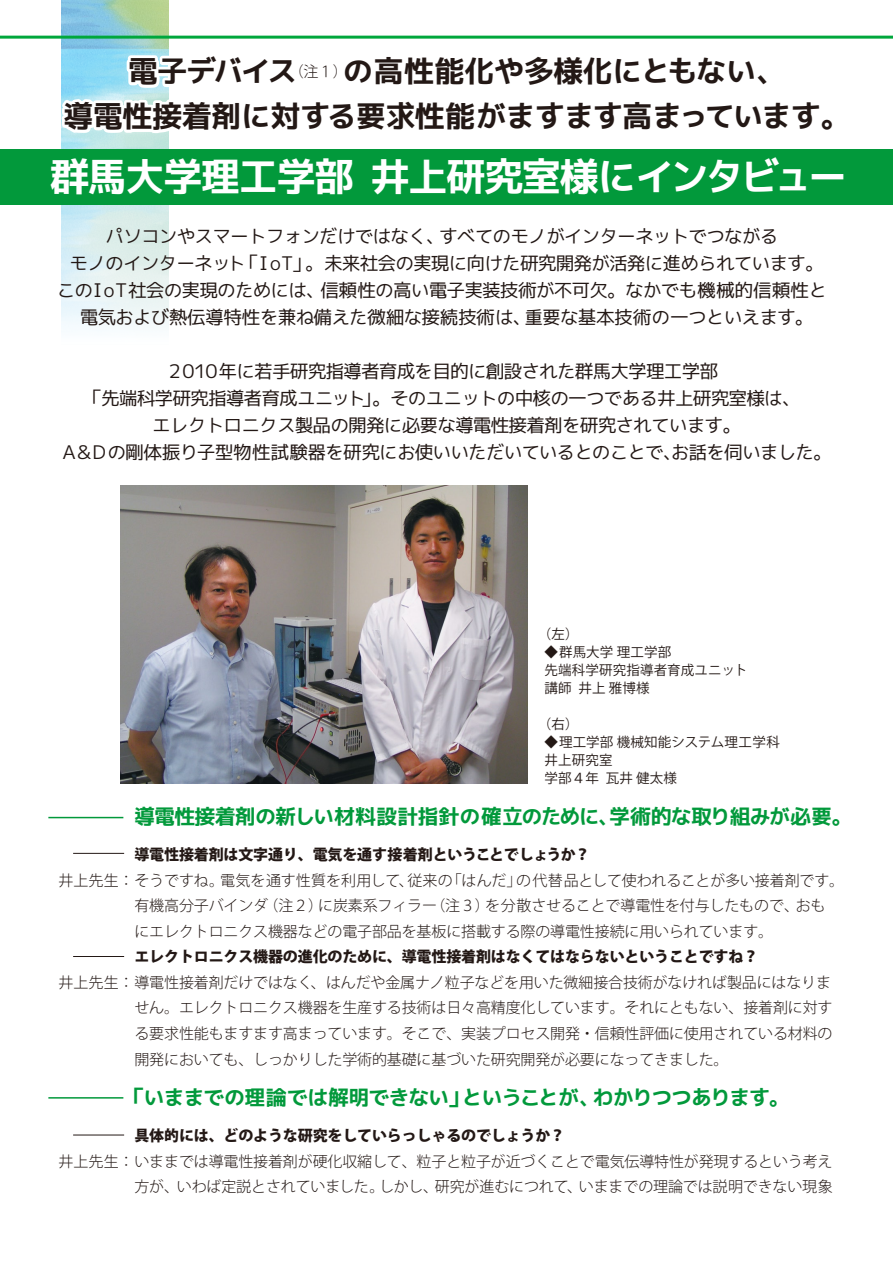
<style>
.page{position:relative;width:893px;height:1263px;background:#fff}
.page>*{position:absolute;margin:0;border:0;box-sizing:border-box;transform-origin:0 0}
.t1{font:39.75px "migmix 2 m bold";letter-spacing:-.05em;color:#fff}
.t2{font:30.3px/45px "migmix 2 m bold";letter-spacing:-.025em;color:#231815;text-align:center}
.t3{font:21px "migmix 2 m bold";letter-spacing:-.04em;color:#02993b}
.t4{font:18.75px/27px "migmix 2 m regular";letter-spacing:-.05em;color:#231815;text-align:center}
.t5{font:300 15px/25.5px "Koz Go Pro";letter-spacing:-.01em;color:#231815}
.t6{font:800 15px "Koz Go Pro";letter-spacing:-.01em;color:#231815}
.t7{font:13.5px/18px "Koz Go Pro";letter-spacing:.01em;color:#231815}
.s1{font-family:"Migu 1 P regular"}
</style>
<div class="page">
<hr style="left:0;top:36px;width:893px;height:3px;background:#00a73c">
<hr style="left:48px;top:817px;width:75px;height:1px;background:#02993b">
<hr style="left:48px;top:1097px;width:75px;height:1px;background:#02993b">
<hr style="left:73px;top:853px;width:51px;height:1px;background:#231815">
<hr style="left:73px;top:956px;width:51px;height:1px;background:#231815">
<hr style="left:73px;top:1135px;width:51px;height:1px;background:#231815">
<div style="left:0;top:149px;width:893px;height:56px;background:#02993b"></div>
<svg style="left:41px;top:0;width:799px;height:138px"></svg>
<img style="left:120px;top:486px;width:408px;height:297px">
<h2 class="t2" style="left:63px;top:48px;width:789px">電子デバイス<sup>（注１）</sup>の高性能化や多様化にともない、<br>導電性接着剤に対する要求性能がますます高まっています。</h2>
<h1 class="t1" style="left:50px;top:149px;width:799px">群馬大学理工学部井上研究室様にインタビュー</h1>
<p class="t4" style="left:57px;top:222px;width:772px">パソコンやスマートフォンだけではなく、すべてのモノがインターネットでつながる<br>モノのインターネット「<span class="s1">I oT</span>」。未来社会の実現に向けた研究開発が活発に進められています。この<span class="s1">I oT</span>社会の実現のためには、信頼性の高い電子実装技術が不可欠。なかでも機械的信頼性と電気および熱伝導特性を兼ね備えた微細な接続技術は、重要な基本技術の一つといえます。</p>
<p class="t4" style="left:60px;top:357px;width:774px">２０１０年に若手研究指導者育成を目的に創設された群馬大学理工学部<br>「先端科学研究指導者育成ユニット」。そのユニットの中核の一つである井上研究室様は、<br>エレクトロニクス製品の開発に必要な導電性接着剤を研究されています。<br>Ａ＆Ｄの剛体振り子型物性試験器を研究にお使いいただいているとのことで、お話を伺いました。</p>
<p class="t7" style="left:538px;top:626px;width:42px">（左）</p>
<p class="t7" style="left:545px;top:644px;width:205px">◆群馬大学 理工学部<br>先端科学研究指導者育成ユニット講師 井上 雅博様</p>
<p class="t7" style="left:538px;top:716px;width:42px">（右）</p>
<p class="t7" style="left:545px;top:734px;width:237px">◆理工学部 機械知能システム理工学科井上研究室<br>学部４年 瓦井 健太様</p>
<h3 class="t3" style="left:134px;top:802px;width:720px">導電性接着剤の新しい材料設計指針の確立のために、学術的な取り組みが必要。</h3>
<p class="t6" style="left:134px;top:845px;width:457px">導電性接着剤は文字通り、電気を通す接着剤ということでしょうか？</p>
<p class="t5" style="left:134px;top:868px;width:711px;text-indent:-76px">井上先生：そうですね。電気を通す性質を利用して、従来の「はんだ」の代替品として使われることが多い接着剤です。有機高分子バインダ（注２）に炭素系フィラー（注３）を分散させることで導電性を付与したもので、おもにエレクトロニクス機器などの電子部品を基板に搭載する際の導電性接続に用いられています。</p>
<p class="t6" style="left:134px;top:947px;width:625px">エレクトロニクス機器の進化のために、導電性接着剤はなくてはならないということですね？</p>
<p class="t5" style="left:134px;top:970px;width:700px;text-align:justify;text-indent:-76px">井上先生：導電性接着剤だけではなく、はんだや金属ナノ粒子などを用いた微細接合技術がなければ製品にはなりません。エレクトロニクス機器を生産する技術は日々高精度化しています。それにともない、接着剤に対する要求性能もますます高まっています。そこで、実装プロセス開発・信頼性評価に使用されている材料の開発においても、しっかりした学術的基礎に基づいた研究開発が必要になってきました。</p>
<h3 class="t3" style="left:124px;top:1082px;width:668px">「いままでの理論では解明できない」ということが、わかりつつあります。</h3>
<p class="t6" style="left:134px;top:1126px;width:432px">具体的には、どのような研究をしていらっしゃるのでしょうか？</p>
<p class="t5" style="left:58px;top:1148px;width:776px;text-align:right">井上先生：いままでは導電性接着剤が硬化収縮して、粒子と粒子が近づくことで電気伝導特性が発現するという考え方が、いわば定説とされていました。しかし、研究が進むにつれて、いままでの理論では説明できない現象</p>
</div>
